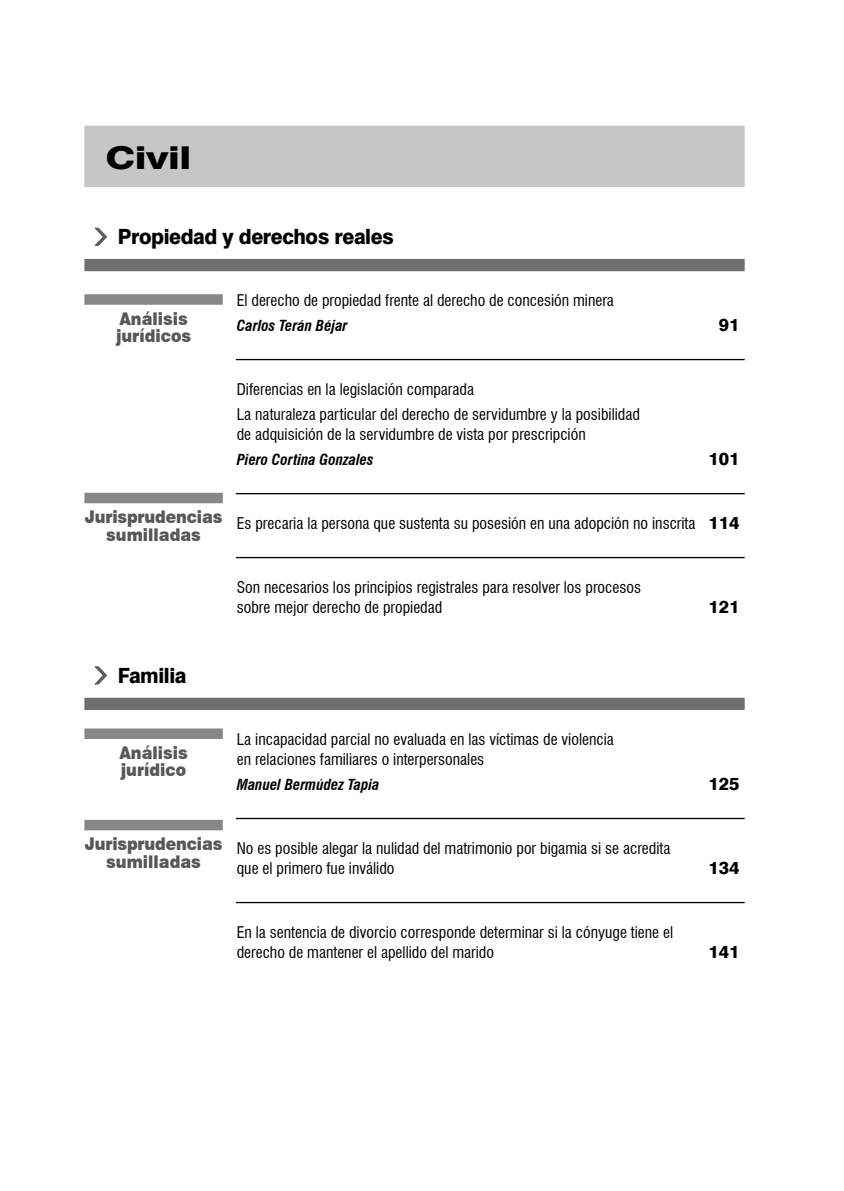
<style>
.page{position:relative;width:844px;height:1191px;background:#fff}
.page>*{position:absolute;margin:0;border:0;box-sizing:border-box;transform-origin:0 0}
.t1{font:800 31.5px "Swiss 721 BT";letter-spacing:-.01em;color:#000;scale:1.27 1}
.t2{font:800 21px "Swiss 721 BT";letter-spacing:-.02em;color:#000;scale:.95 1}
.t3{font:900 17.5px/17.5px "Swiss 721 BT";color:#575756;scale:.9 1}
.t4{font:800 17.5px "Swiss 721 BT";color:#000}
.t5{font:condensed 15.75px/20.1px "Swiss 721 BT";color:#000}
.t6{font:italic 700 condensed 14.88px "Swiss 721 BT";color:#000}
.s1{font-family:"Chicago";font-weight:400;font-size:29.05px;color:#575756}
.s2{font-weight:800;font-stretch:normal;font-size:17.5px}
</style>
<div class="page">
<div style="left:84px;top:126px;width:660px;height:61px;background:#c6c6c6"></div>
<div style="left:84px;top:259px;width:660px;height:12px;background:#706f6f"></div>
<hr style="left:236px;top:359px;width:508px;height:1px;background:#000">
<hr style="left:236px;top:493px;width:508px;height:1px;background:#000">
<hr style="left:236px;top:557px;width:508px;height:1px;background:#000">
<div style="left:84px;top:698px;width:660px;height:12px;background:#706f6f"></div>
<hr style="left:236px;top:818px;width:508px;height:1px;background:#000">
<hr style="left:236px;top:902px;width:508px;height:1px;background:#000">
<svg style="left:94px;top:227px;width:13px;height:19px"></svg>
<svg style="left:94px;top:666px;width:13px;height:19px"></svg>
<div style="left:84px;top:728px;width:139px;height:11px;background:#878787"></div>
<div style="left:84px;top:820px;width:139px;height:10px;background:#878787"></div>
<div style="left:84px;top:294px;width:139px;height:11px;background:#878787"></div>
<div style="left:84px;top:493px;width:139px;height:10px;background:#878787"></div>
<h1 class="t1" style="left:105px;top:139px;width:69px">Civil</h1>
<h2 class="t2" style="left:95px;top:224px;width:316px"><span class="s1">&gt;</span> Propiedad y derechos reales</h2>
<p class="t3" style="left:116px;top:309px;width:85px">Análisis jurídicos</p>
<p class="t5" style="left:237px;top:290px;width:378px">El derecho de propiedad frente al derecho de concesión minera</p>
<p class="t6" style="left:237px;top:317px;width:112px">Carlos Terán Béjar</p>
<p class="t4" style="left:718px;top:314px;width:22px">91</p>
<p class="t5" style="left:237px;top:377px;width:404px;line-height:25px">Diferencias en la legislación comparada<br>La naturaleza particular del derecho de servidumbre y la posibilidad</p>
<p class="t5" style="left:237px;top:425px;width:350px">de adquisición de la servidumbre de vista por prescripción</p>
<p class="t6" style="left:237px;top:451px;width:138px">Piero Cortina Gonzales</p>
<p class="t4" style="left:708px;top:448px;width:32px">101</p>
<p class="t3" style="left:85px;top:508px;width:154px;text-align:center">Jurisprudencias sumilladas</p>
<p class="t5" style="left:237px;top:513px;width:504px">Es precaria la persona que sustenta su posesión en una adopción no inscrita <span class="s2">114</span></p>
<p class="t5" style="left:237px;top:577px;width:405px">Son necesarios los principios registrales para resolver los procesos sobre mejor derecho de propiedad</p>
<p class="t4" style="left:708px;top:596px;width:32px">121</p>
<h2 class="t2" style="left:95px;top:662px;width:98px"><span class="s1">&gt;</span> Familia</h2>
<p class="t3" style="left:119px;top:743px;width:78px">Análisis jurídico</p>
<p class="t5" style="left:237px;top:729px;width:378px">La incapacidad parcial no evaluada en las víctimas de violencia en relaciones familiares o interpersonales</p>
<p class="t6" style="left:237px;top:776px;width:144px">Manuel Bermúdez Tapia</p>
<p class="t4" style="left:708px;top:773px;width:32px">125</p>
<p class="t3" style="left:85px;top:835px;width:154px;text-align:center">Jurisprudencias sumilladas</p>
<p class="t5" style="left:237px;top:838px;width:435px">No es posible alegar la nulidad del matrimonio por bigamia si se acredita que el primero fue inválido</p>
<p class="t4" style="left:708px;top:857px;width:32px">134</p>
<p class="t5" style="left:237px;top:922px;width:438px">En la sentencia de divorcio corresponde determinar si la cónyuge tiene el derecho de mantener el apellido del marido</p>
<p class="t4" style="left:708px;top:941px;width:32px">141</p>
</div>
